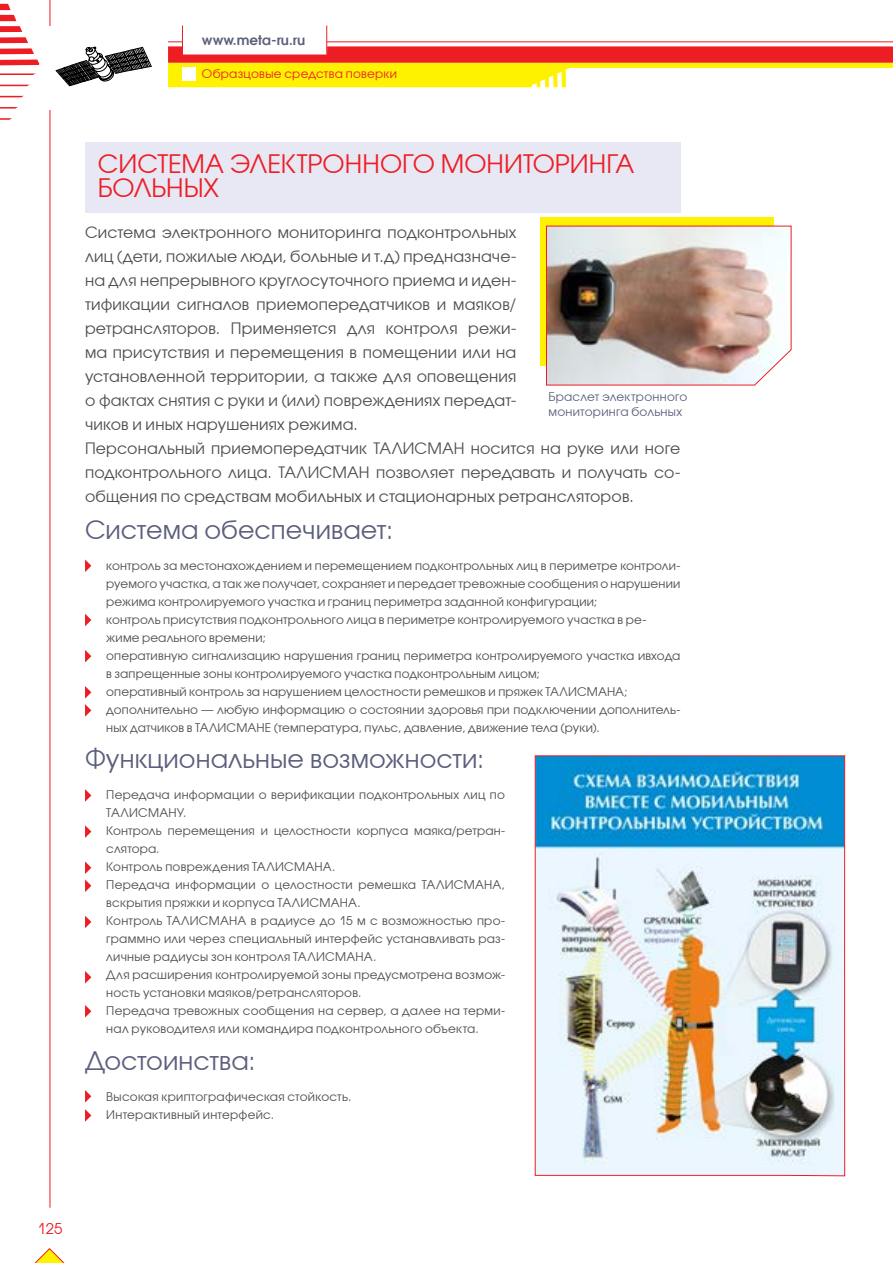
<style>
.page{position:relative;width:893px;height:1263px;background:#fff}
.page>*{position:absolute;margin:0;border:0;box-sizing:border-box;transform-origin:0 0}
.t1{font:25.5px "Avant Garde Gothic C";color:#5b5f7c}
.t2{font:25.5px "Avant Garde Gothic C";letter-spacing:.005em;color:#ed1d24}
.t3{font:15.75px/24px "Avant Garde Gothic C";letter-spacing:.01em;color:#4f4d4d}
.t4{font:15px "Avant Garde Gothic C";color:#ed1d24}
.t5{font:600 13.5px "Avant Garde Gothic C";color:#5b5f7c}
.t6{font:12px/18px "Avant Garde Gothic C";letter-spacing:.01em;color:#4f4d4d}
.t7{font:12px/14.4px "Avant Garde Gothic C";letter-spacing:.015em;color:#5b5f7c}
.t8{font:12px "Avant Garde Gothic C";letter-spacing:.02em;color:#ed1d24}
</style>
<div class="page">
<hr style="left:50px;top:110px;width:1px;height:1098px;background:#ed1d24">
<svg style="left:50px;top:0;width:1px;height:26px"></svg>
<svg style="left:0;top:4px;width:34px;height:50px"></svg>
<svg style="left:0;top:60px;width:39px;height:5px"></svg>
<svg style="left:0;top:73px;width:35px;height:2px"></svg>
<svg style="left:0;top:85px;width:29px;height:1px"></svg>
<svg style="left:0;top:96px;width:24px;height:1px"></svg>
<svg style="left:0;top:107px;width:18px;height:2px"></svg>
<svg style="left:0;top:118px;width:12px;height:2px"></svg>
<svg style="left:168px;top:26px;width:725px;height:61px"></svg>
<svg style="left:34px;top:1248px;width:31px;height:15px"></svg>
<svg style="left:56px;top:46px;width:96px;height:40px"></svg>
<div style="left:85px;top:142px;width:595px;height:71px;background:#e8e7f4"></div>
<div style="left:540px;top:217px;width:234px;height:149px;background:#fff200"></div>
<img style="left:534px;top:755px;width:311px;height:421px">
<img style="left:546px;top:225px;width:246px;height:161px">
<svg style="left:85px;top:559px;width:6px;height:13px"></svg>
<svg style="left:85px;top:614px;width:6px;height:12px"></svg>
<svg style="left:85px;top:650px;width:6px;height:12px"></svg>
<svg style="left:85px;top:686px;width:6px;height:31px"></svg>
<svg style="left:85px;top:789px;width:6px;height:13px"></svg>
<svg style="left:85px;top:825px;width:6px;height:13px"></svg>
<svg style="left:85px;top:861px;width:6px;height:31px"></svg>
<svg style="left:85px;top:916px;width:6px;height:12px"></svg>
<svg style="left:85px;top:971px;width:6px;height:12px"></svg>
<svg style="left:85px;top:1005px;width:6px;height:12px"></svg>
<svg style="left:85px;top:1090px;width:6px;height:12px"></svg>
<svg style="left:85px;top:1109px;width:6px;height:13px"></svg>
<p class="t5" style="left:202px;top:31px;width:105px">www.meta-ru.ru</p>
<p class="t8" style="left:202px;top:66px;width:197px">Образцовые средства поверки</p>
<h1 class="t2" style="left:98px;top:149px;width:47px">Систе</h1>
<h1 class="t2" style="left:182px;top:149px;width:66px">ма эле</h1>
<h1 class="t2" style="left:281px;top:149px;width:26px">ктро</h1>
<h1 class="t2" style="left:345px;top:149px;width:43px">нного</h1>
<h1 class="t2" style="left:441px;top:149px;width:195px">мониторинга</h1>
<h1 class="t2" style="left:98px;top:173px;width:5px">боль</h1>
<h1 class="t2" style="left:166px;top:173px;width:55px">ных</h1>
<p class="t3" style="left:85px;top:220px;width:433px">Система электронного мониторинга подконтрольных лиц (дети, пожилые люди, больные и т.д) предназначе&shy;на для непрерывного круглосуточного приема и иден&shy;тификации сигналов приемопередатчиков и маяков/ ретрансляторов. Применяется для контроля режи&shy;ма присутствия и перемещения в помещении или на установленной территории, а также для оповещения о фактах снятия с руки и (или) повреждениях передат&shy;чиков и иных нарушениях режима.<br>Персональный приемопередатчик ТАЛИСМАН</p>
<p class="t7" style="left:548px;top:389px;width:140px">Браслет электронного мониторинга больных</p>
<h2 class="t3" style="left:471px;top:436px;width:211px">носится на руке или ноге</h2>
<h2 class="t3" style="left:85px;top:460px;width:253px">подконтрольного лица. ТАЛИСМАН</h2>
<h2 class="t3" style="left:85px;top:460px;width:597px;text-indent:291px">позволяет передавать и получать со&shy;общения по средствам мобильных и стационарных ретрансляторов.</h2>
<h1 class="t1" style="left:85px;top:514px;width:310px">Система обеспечивает:</h1>
<p class="t6" style="left:106px;top:556px;width:576px">контроль за местонахождением и перемещением подконтрольных лиц в периметре контроли&shy;руемого участка, а так же получает, сохраняет и передает тревожные сообщения о нарушении режима контролируемого участка и границ периметра заданной конфигурации;<br>контроль присутствия подконтрольного лица в периметре контролируемого участка в ре&shy;жиме реального времени;<br>оперативную сигнализацию нарушения границ периметра контролируемого участка ивхода в запрещенные зоны контролируемого участка подконтрольным лицом;<br>оперативный контроль за нарушением целостности ремешков и пряжек ТАЛИСМАНА</p>
<p class="t6" style="left:106px;top:682px;width:576px;text-indent:518px">; дополнительно — любую информацию о состоянии здоровья при подключении дополнитель&shy;ных датчиков в ТАЛИСМАН</p>
<p class="t6" style="left:265px;top:718px;width:336px">Е (температура, пульс, давление, движение тела (руки).</p>
<h1 class="t1" style="left:85px;top:744px;width:401px">Функциональные возможности:</h1>
<p class="t6" style="left:106px;top:786px;width:400px">Передача информации о верификации подконтрольных лиц по<br>ТАЛИСМАН</p>
<p class="t6" style="left:106px;top:804px;width:400px;text-indent:71px">У.<br>Контроль перемещения и целостности корпуса маяка/ретран&shy;слятора.<br>Контроль повреждения ТАЛИСМАНА</p>
<p class="t6" style="left:106px;top:858px;width:364px;text-indent:226px">.<br>Передача информации о целостности ремешка ТАЛИСМАНА</p>
<p class="t6" style="left:502px;top:876px;width:5px">,</p>
<p class="t6" style="left:106px;top:894px;width:217px">вскрытия пряжки и корпуса ТАЛИСМАНА</p>
<p class="t6" style="left:357px;top:894px;width:5px">.</p>
<p class="t6" style="left:106px;top:912px;width:106px">Контроль ТАЛИСМАНА</p>
<p class="t6" style="left:106px;top:912px;width:400px;text-align:justify;text-indent:145px">в радиусе до 15 м с возможностью про&shy;граммно или через специальный интерфейс устанавливать раз&shy;личные радиусы зон контроля ТАЛИСМАНА</p>
<p class="t6" style="left:106px;top:948px;width:400px;text-indent:267px">.<br>Для расширения контролируемой зоны предусмотрена возмож&shy;ность установки маяков/ретрансляторов.<br>Передача тревожных сообщения на сервер, а далее на терми&shy;нал руководителя или командира подконтрольного объекта.</p>
<h1 class="t1" style="left:85px;top:1046px;width:172px">Достоинства:</h1>
<p class="t6" style="left:106px;top:1087px;width:247px">Высокая криптографическая стойкость.<br>Интерактивный интерфейс.</p>
<p class="t4" style="left:37px;top:1219px;width:26px">125</p>
</div>
